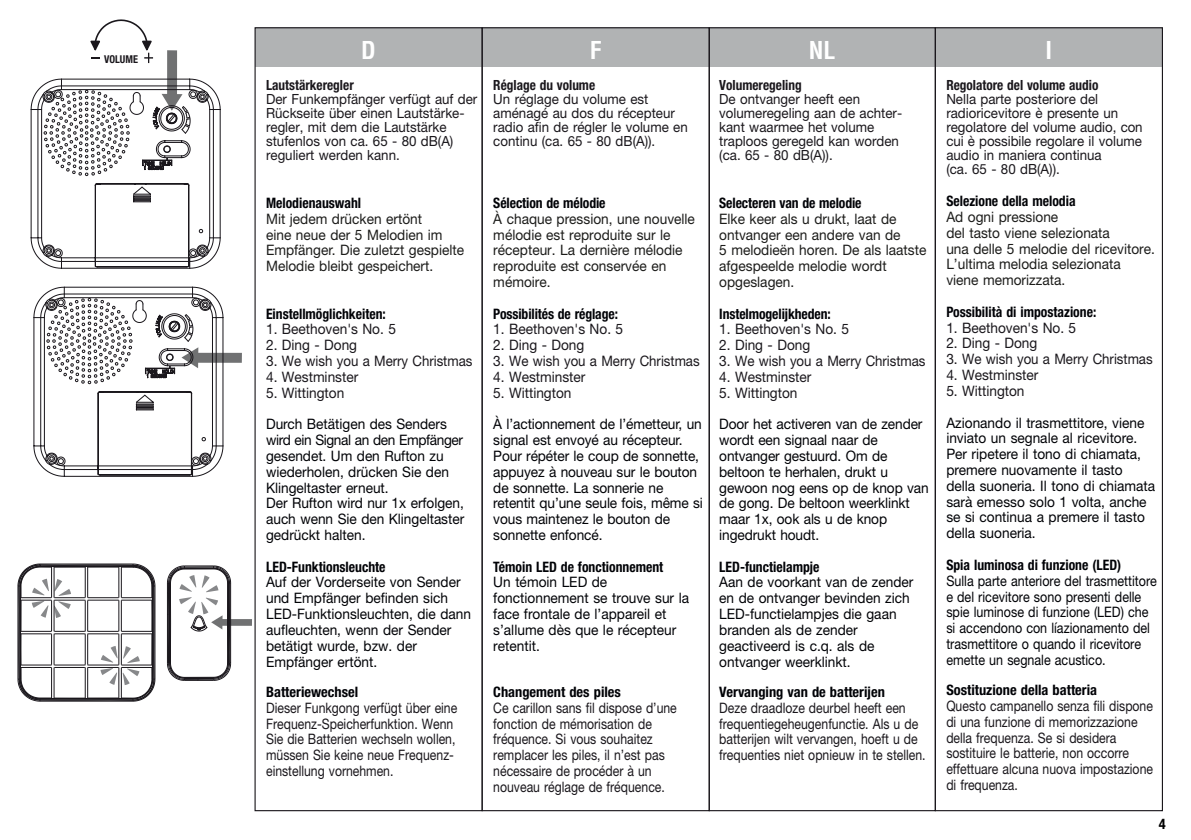
<style>
.page{position:relative;width:1191px;height:840px;background:#fff}
.page>*{position:absolute;margin:0;border:0;box-sizing:border-box;transform-origin:0 0}
.t1{font:700 condensed 24px "Helvetica";color:#fff}
.t2{font:14.4px/15.8px "Helvetica Neue LT Pro";color:#000206;scale:.95 1}
.t3{font:14.4px/15.8px "Helvetica Neue LT Pro";color:#1a171c;scale:.85 1}
.t4{font:14.4px/15.8px "Helvetica Neue LT Pro";color:#1c1c1a;scale:.95 1}
.t5{font:14.4px "Helvetica Neue LT Pro";color:#1a171c;scale:.95 1}
.t6{font:700 condensed 14.4px "Helvetica Neue LT Std";color:#000206;scale:.95 1}
.t7{font:14.4px/15.8px "Helvetica Neue LT Pro";color:#000206;scale:.87 1}
.t8{font:700 condensed 14.4px "Helvetica Neue LT Std";color:#000206}
.t9{font:700 condensed 14.4px "Helvetica Neue LT Std";color:#000}
.t10{font:14px/14px "Helvetica Neue LT Pro";color:#1a171c;scale:.95 1}
.t11{font:700 condensed 14px "Helvetica Neue";color:#1a171c;scale:.95 1}
.t12{font:700 condensed 10.8px "Helvetica Neue";color:#1a171c;scale:.95 1}
</style>
<div class="page">
<div style="left:255px;top:28px;width:907px;height:39px;background:#b1b3b4"></div>
<div style="left:934px;top:27px;width:229px;height:783px;border:1px solid #1a171c"></div>
<svg style="left:33px;top:286px;width:209px;height:191px"></svg>
<svg style="left:30px;top:19px;width:191px;height:250px"></svg>
<svg style="left:167px;top:565px;width:85px;height:115px"></svg>
<hr style="left:155px;top:585px;width:1px;height:93px;background:#1a171c">
<svg style="left:18px;top:563px;width:137px;height:138px"></svg>
<p class="t12" style="left:104px;top:52px;width:37px">VOLUME</p>
<h1 class="t1" style="left:361px;top:35px;width:16px">D</h1>
<h1 class="t1" style="left:590px;top:35px;width:13px">F</h1>
<h1 class="t1" style="left:809px;top:35px;width:28px">NL</h1>
<h1 class="t1" style="left:1045px;top:35px;width:8px">I</h1>
<p class="t11" style="left:719px;top:77px;width:88px">Volumeregeling</p>
<p class="t10" style="left:719px;top:92px;width:194px">De ontvanger heeft een volumeregeling aan de achter&shy;kant waarmee het volume traploos geregeld kan worden (ca. 65 - 80 dB(A)).</p>
<p class="t6" style="left:719px;top:194px;width:151px">Selecteren van de melodie</p>
<p class="t4" style="left:719px;top:210px;width:220px">Elke keer als u drukt, laat de ontvanger een andere van de<br>5 melodieën horen. De als laatste afgespeelde melodie wordt opgeslagen.</p>
<p class="t6" style="left:719px;top:304px;width:119px">Instelmogelijkheden:</p>
<p class="t5" style="left:719px;top:320px;width:138px">1. Beethoven's No. 5</p>
<p class="t5" style="left:719px;top:336px;width:97px">2. Ding - Dong</p>
<p class="t5" style="left:719px;top:352px;width:219px">3. We wish you a Merry Christmas</p>
<p class="t5" style="left:719px;top:368px;width:98px">4. Westminster</p>
<p class="t5" style="left:719px;top:384px;width:84px">5. Wittington</p>
<p class="t2" style="left:719px;top:416px;width:222px">Door het activeren van de zender wordt een signaal naar de ontvanger gestuurd. Om de beltoon te herhalen, drukt u gewoon nog eens op de knop van de gong. De beltoon weerklinkt maar 1x, ook als u de knop ingedrukt houdt.</p>
<p class="t6" style="left:719px;top:557px;width:107px">LED-functielampje</p>
<p class="t2" style="left:719px;top:574px;width:206px">Aan de voorkant van de zender en de ontvanger bevinden zich<br>LED-functielampjes die gaan branden als de zender geactiveerd is c.q. als de ontvanger weerklinkt.</p>
<p class="t8" style="left:719px;top:682px;width:167px">Vervanging van de batterijen</p>
<p class="t3" style="left:719px;top:699px;width:244px">Deze draadloze deurbel heeft een frequentiegeheugenfunctie. Als u de batterijen wilt vervangen, hoeft u de frequenties niet opnieuw in te stellen.</p>
<p class="t11" style="left:493px;top:77px;width:109px">Réglage du volume</p>
<p class="t10" style="left:493px;top:92px;width:206px">Un réglage du volume est aménagé au dos du récepteur radio afin de régler le volume en continu (ca. 65 - 80 dB(A)).</p>
<p class="t11" style="left:266px;top:77px;width:94px">Lautstärkeregler</p>
<p class="t10" style="left:266px;top:92px;width:224px">Der Funkempfänger verfügt auf der<br>Rückseite über einen Lautstärke&shy;regler, mit dem die Lautstärke stufenlos von ca. 65 - 80 dB(A) reguliert werden kann.</p>
<p class="t6" style="left:266px;top:194px;width:102px">Melodienauswahl</p>
<p class="t4" style="left:266px;top:210px;width:210px">Mit jedem drücken ertönt<br>eine neue der 5 Melodien im<br>Empfänger. Die zuletzt gespielte<br>Melodie bleibt gespeichert.</p>
<p class="t6" style="left:266px;top:304px;width:127px">Einstellmöglichkeiten:</p>
<p class="t5" style="left:266px;top:320px;width:138px">1. Beethoven's No. 5</p>
<p class="t5" style="left:266px;top:336px;width:97px">2. Ding - Dong</p>
<p class="t5" style="left:266px;top:352px;width:219px">3. We wish you a Merry Christmas</p>
<p class="t5" style="left:266px;top:368px;width:98px">4. Westminster</p>
<p class="t5" style="left:266px;top:384px;width:84px">5. Wittington</p>
<p class="t2" style="left:266px;top:416px;width:210px">Durch Betätigen des Senders wird ein Signal an den Empfänger gesendet. Um den Rufton zu wiederholen, drücken Sie den<br>Klingeltaster erneut.<br>Der Rufton wird nur 1x erfolgen, auch wenn Sie den Klingeltaster gedrückt halten.</p>
<p class="t6" style="left:266px;top:557px;width:127px">LED-Funktionsleuchte</p>
<p class="t2" style="left:266px;top:574px;width:217px">Auf der Vorderseite von Sender und Empfänger befinden sich<br>LED-Funktionsleuchten, die dann aufleuchten, wenn der Sender betätigt wurde, bzw. der<br>Empfänger ertönt.</p>
<p class="t8" style="left:266px;top:682px;width:94px">Batteriewechsel</p>
<p class="t3" style="left:266px;top:699px;width:226px">Dieser Funkgong verfügt über eine<br>Frequenz-Speicherfunktion. Wenn<br>Sie die Batterien wechseln wollen, müssen Sie keine neue Frequenz&shy;einstellung vornehmen.</p>
<p class="t11" style="left:946px;top:77px;width:162px">Regolatore del volume audio</p>
<p class="t10" style="left:946px;top:92px;width:208px">Nella parte posteriore del radioricevitore è presente un regolatore del volume audio, con cui è possibile regolare il volume audio in maniera continua<br>(ca. 65 - 80 dB(A)).</p>
<p class="t6" style="left:946px;top:192px;width:138px">Selezione della melodia</p>
<p class="t4" style="left:946px;top:208px;width:221px">Ad ogni pressione<br>del tasto viene selezionata<br>una delle 5 melodie del ricevitore.<br>L’ultima melodia selezionata viene memorizzata.</p>
<p class="t6" style="left:946px;top:303px;width:159px">Possibilità di impostazione:</p>
<p class="t5" style="left:946px;top:319px;width:138px">1. Beethoven's No. 5</p>
<p class="t5" style="left:946px;top:334px;width:97px">2. Ding - Dong</p>
<p class="t5" style="left:946px;top:350px;width:219px">3. We wish you a Merry Christmas</p>
<p class="t5" style="left:946px;top:366px;width:98px">4. Westminster</p>
<p class="t5" style="left:946px;top:382px;width:84px">5. Wittington</p>
<p class="t2" style="left:946px;top:414px;width:221px">Azionando il trasmettitore, viene inviato un segnale al ricevitore.<br>Per ripetere il tono di chiamata, premere nuovamente il tasto<br>della suoneria. Il tono di chiamata sarà emesso solo 1 volta, anche se si continua a premere il tasto della suoneria.</p>
<p class="t6" style="left:946px;top:555px;width:186px">Spia luminosa di funzione (LED)</p>
<p class="t7" style="left:946px;top:572px;width:244px">Sulla parte anteriore del trasmettitore e del ricevitore sono presenti delle spie luminose di funzione (LED) che si accendono con líazionamento del trasmettitore o quando il ricevitore emette un segnale acustico.</p>
<p class="t8" style="left:946px;top:681px;width:152px">Sostituzione della batteria</p>
<p class="t3" style="left:946px;top:697px;width:245px">Questo campanello senza fili dispone di una funzione di memorizzazione della frequenza. Se si desidera sostituire le batterie, non occorre effettuare alcuna nuova impostazione di frequenza.</p>
<p class="t6" style="left:493px;top:194px;width:120px">Sélection de mélodie</p>
<p class="t4" style="left:493px;top:210px;width:214px">À chaque pression, une nouvelle mélodie est reproduite sur le récepteur. La dernière mélodie reproduite est conservée en mémoire.</p>
<p class="t6" style="left:493px;top:304px;width:133px">Possibilités de réglage:</p>
<p class="t5" style="left:493px;top:320px;width:138px">1. Beethoven's No. 5</p>
<p class="t5" style="left:493px;top:336px;width:97px">2. Ding - Dong</p>
<p class="t5" style="left:493px;top:352px;width:219px">3. We wish you a Merry Christmas</p>
<p class="t5" style="left:493px;top:368px;width:98px">4. Westminster</p>
<p class="t5" style="left:493px;top:384px;width:84px">5. Wittington</p>
<p class="t2" style="left:493px;top:416px;width:222px">À l’actionnement de l’émetteur, un signal est envoyé au récepteur.<br>Pour répéter le coup de sonnette, appuyez à nouveau sur le bouton de sonnette. La sonnerie ne retentit qu’une seule fois, même si vous maintenez le bouton de sonnette enfoncé.</p>
<p class="t6" style="left:493px;top:557px;width:180px">Témoin LED de fonctionnement</p>
<p class="t2" style="left:493px;top:574px;width:208px">Un témoin LED de fonctionnement se trouve sur la face frontale de l’appareil et s’allume dès que le récepteur retentit.</p>
<p class="t8" style="left:493px;top:682px;width:129px">Changement des piles</p>
<p class="t3" style="left:493px;top:699px;width:217px">Ce carillon sans fil dispose d’une fonction de mémorisation de fréquence. Si vous souhaitez remplacer les piles, il n’est pas nécessaire de procéder à un nouveau réglage de fréquence.</p>
<p class="t9" style="left:1159px;top:814px;width:8px">4</p>
</div>
